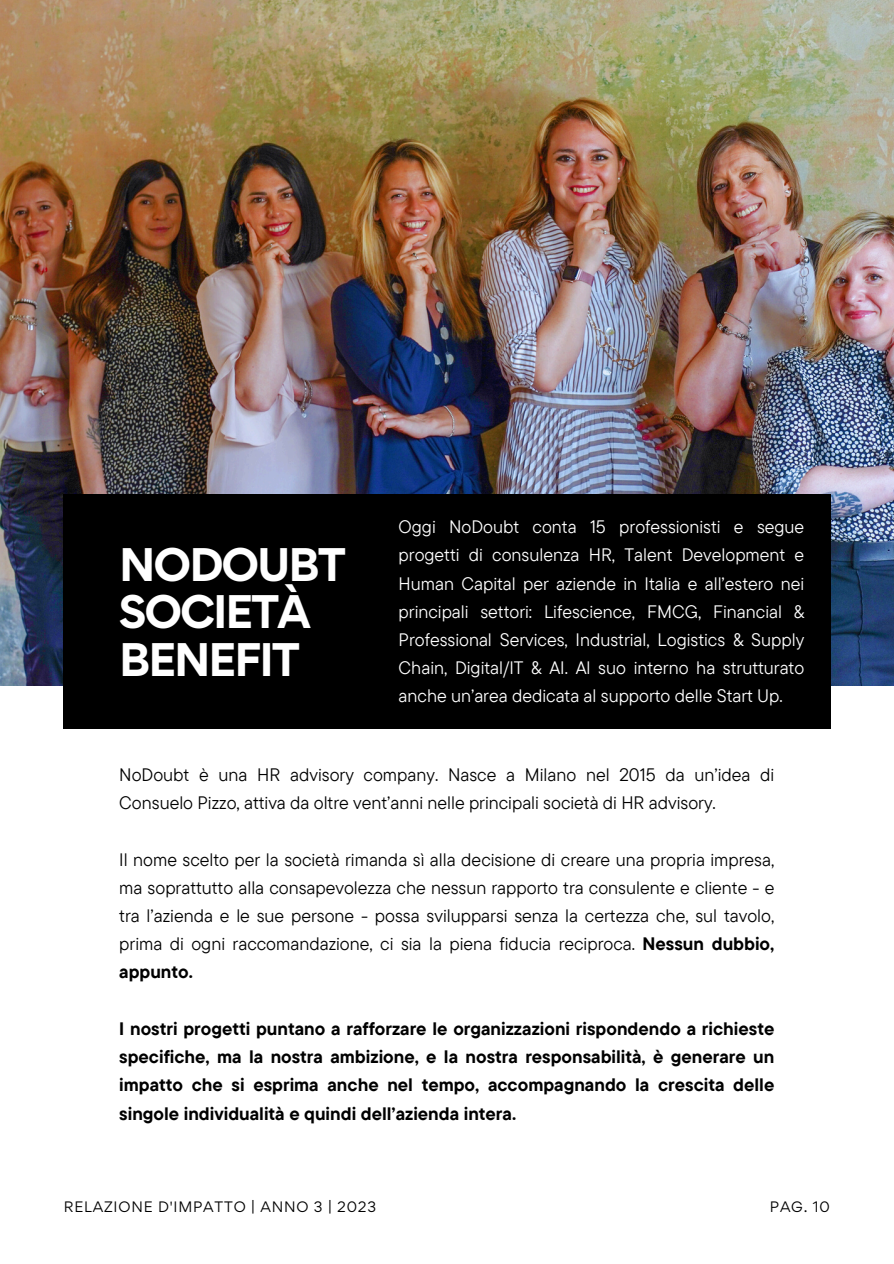
<style>
.page{position:relative;width:894px;height:1264px;background:#fff}
.page>*{position:absolute;margin:0;border:0;box-sizing:border-box;transform-origin:0 0}
.t1{font:700 42px/47.2px "Gordita";letter-spacing:-.05em;color:#fff}
.t2{font:18px/28.2px "TT Commons Pro";color:#000}
.t3{font:18px/28.2px "TT Commons Pro";color:#fff;text-align:justify}
.t4{font:700 18px/28.2px "TT Commons Pro";color:#000;text-align:justify}
.t5{font:13.5px "Gordita";letter-spacing:.06em;color:#000}
.t6{font:13.5px "Gordita";color:#000001}
.s1{font-weight:700}
</style>
<div class="page">
<img style="left:0;top:0;width:893px;height:685px">
<div style="left:63px;top:494px;width:767px;height:235px;background:#000"></div>
<h3 class="t1" style="left:119px;top:540px;width:228px">NODOUBT<br>SOCIETÀ<br>BENEFIT</h3>
<h3 class="t3" style="left:398px;top:512px;width:407px">Oggi NoDoubt conta 15 professionisti e segue progetti di consulenza HR, Talent Development e Human Capital per aziende in Italia e all’estero nei principali settori: Lifescience, FMCG, Financial &amp; Professional Services, Industrial, Logistics &amp; Supply Chain, Digital/IT &amp; AI. Al suo interno ha strutturato anche un’area dedicata al supporto delle Start Up.</h3>
<h1 class="t2" style="left:119px;top:760px;width:656px">NoDoubt è una HR advisory company. Nasce a Milano nel 2015 da un’idea di<br>Consuelo Pizzo, attiva da oltre vent’anni nelle principali società di HR advisory.</h1>
<h3 class="t2" style="left:119px;top:844px;width:656px;text-align:justify">Il nome scelto per la società rimanda sì alla decisione di creare una propria impresa, ma soprattutto alla consapevolezza che nessun rapporto tra consulente e cliente - e tra l’azienda e le sue persone - possa svilupparsi senza la certezza che, sul tavolo, prima di ogni raccomandazione, ci sia la piena fiducia reciproca. <span class="s1">Nessun dubbio, appunto.</span></h3>
<p class="t4" style="left:119px;top:1014px;width:656px">I nostri progetti puntano a rafforzare le organizzazioni rispondendo a richieste specifiche, ma la nostra ambizione, e la nostra responsabilità, è generare un impatto che si esprima anche nel tempo, accompagnando la crescita delle singole individualità e quindi dell’azienda intera.</p>
<p class="t5" style="left:64px;top:1197px;width:314px">RELAZIONE D'IMPATTO | ANNO 3 | 2023</p>
<h2 class="t6" style="left:769px;top:1197px;width:61px">PAG. 10</h2>
</div>
